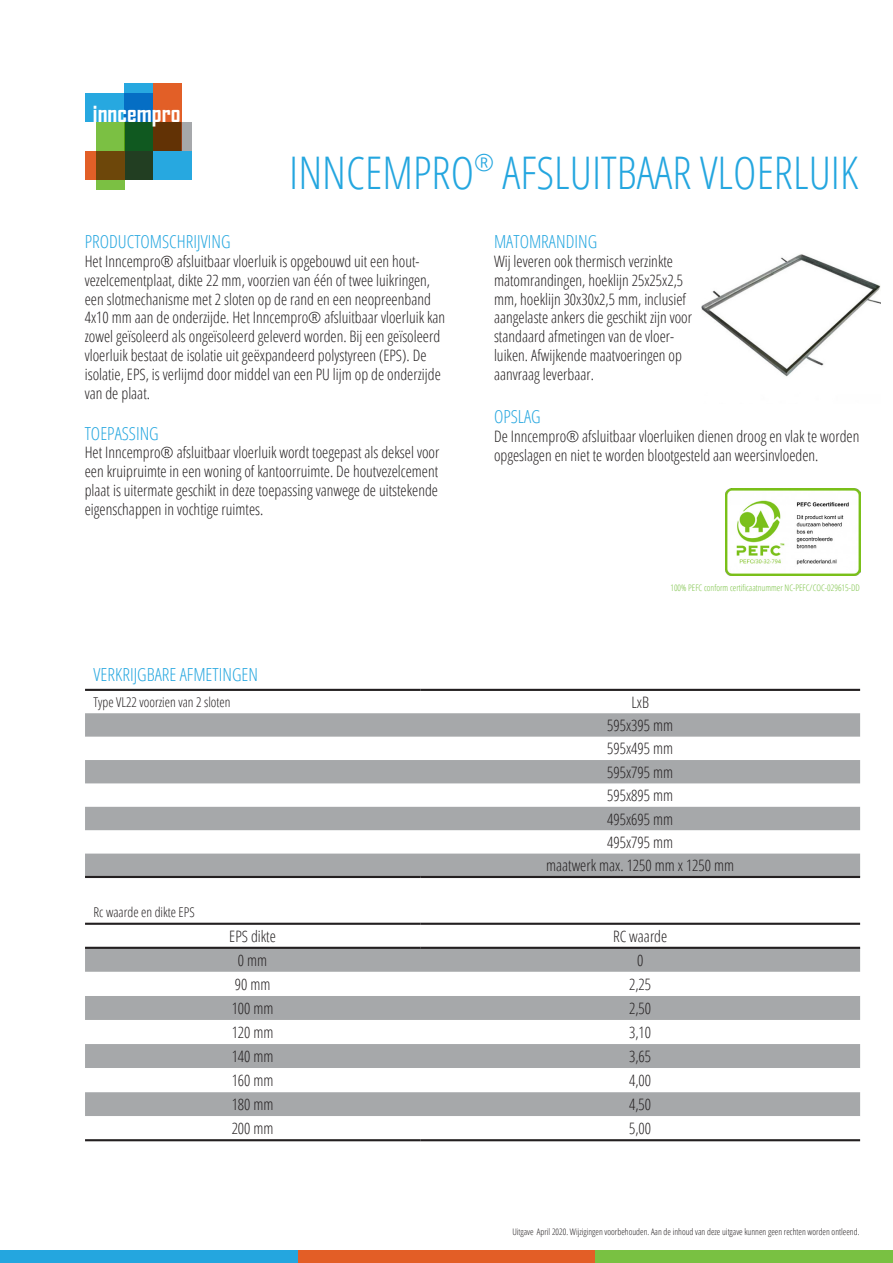
<style>
.page{position:relative;width:893px;height:1263px;background:#fff}
.page>*{position:absolute;margin:0;border:0;box-sizing:border-box;transform-origin:0 0}
.t1{font:300 condensed 45px "Open Sans";color:#24a6df}
.t2{font:700 24.15px "Agency FB";letter-spacing:.005em;color:#fff}
.t3{font:300 condensed 18px "Open Sans";color:#24a6df}
.t4{font:300 condensed 15.75px/18.9px "Open Sans";color:#231f20}
.t5{font:300 condensed 13.5px "Open Sans";color:#231f20}
.t6{font:300 condensed 9px "Open Sans";color:#231f20}
.t7{font:300 condensed 9px "Open Sans";color:#79c142}
</style>
<div class="page">
<div style="left:85px;top:93px;width:68px;height:29px;background:#27a8e0"></div>
<svg style="left:125px;top:83px;width:28px;height:39px"></svg>
<div style="left:153px;top:83px;width:28px;height:68px;background:#e25f27"></div>
<div style="left:97px;top:122px;width:28px;height:67px;background:#7bc043"></div>
<div style="left:125px;top:151px;width:66px;height:28px;background:#27a8e0"></div>
<svg style="left:125px;top:122px;width:66px;height:29px;background:#495227"></svg>
<svg style="left:85px;top:151px;width:68px;height:28px;background:#614718"></svg>
<div style="left:0;top:1250px;width:298px;height:13px;background:#24a6df"></div>
<div style="left:298px;top:1250px;width:297px;height:13px;background:#e35e26"></div>
<div style="left:595px;top:1250px;width:298px;height:13px;background:#79c142"></div>
<img style="left:726px;top:489px;width:135px;height:86px">
<img style="left:702px;top:254px;width:178px;height:123px">
<svg style="left:85px;top:713px;width:775px;height:24px;background:#a8aaac"></svg>
<svg style="left:85px;top:760px;width:775px;height:163px"></svg>
<svg style="left:85px;top:946px;width:775px;height:170px;fill:#a6a8aa"></svg>
<hr style="left:85px;top:689px;width:335px;height:2px;background:#231f20">
<hr style="left:420px;top:689px;width:440px;height:2px;background:#231f20">
<hr style="left:85px;top:876px;width:335px;height:2px;background:#231f20">
<hr style="left:420px;top:876px;width:440px;height:2px;background:#231f20">
<hr style="left:85px;top:923px;width:335px;height:2px;background:#231f20">
<hr style="left:420px;top:923px;width:440px;height:2px;background:#231f20">
<hr style="left:85px;top:947px;width:335px;height:2px;background:#231f20">
<hr style="left:420px;top:947px;width:440px;height:2px;background:#231f20">
<hr style="left:85px;top:1139px;width:335px;height:2px;background:#231f20">
<hr style="left:420px;top:1139px;width:440px;height:2px;background:#231f20">
<p class="t2" style="left:93px;top:98px;width:89px">inncempro</p>
<p class="t1" style="left:289px;top:143px;width:571px">INNCEMPRO<sup>®</sup> AFSLUITBAAR VLOERLUIK</p>
<p class="t3" style="left:85px;top:229px;width:147px">PRODUCTOMSCHRIJVING</p>
<p class="t4" style="left:85px;top:251px;width:362px">Het Inncempro® afsluitbaar vloerluik is opgebouwd uit een hout&shy;vezelcementplaat, dikte 22 mm, voorzien van één of twee luikringen, een slotmechanisme met 2 sloten op de rand en een neopreenband 4x10 mm aan de onderzijde. Het Inncempro® afsluitbaar vloerluik kan zowel geïsoleerd als ongeïsoleerd geleverd worden. Bij een geïsoleerd vloerluik bestaat de isolatie uit geëxpandeerd polystyreen (EPS). De isolatie, EPS, is verlijmd door middel van een PU lijm op de onderzijde van de plaat.</p>
<p class="t3" style="left:85px;top:421px;width:75px">TOEPASSING</p>
<p class="t4" style="left:85px;top:443px;width:356px">Het Inncempro® afsluitbaar vloerluik wordt toegepast als deksel voor een kruipruimte in een woning of kantoorruimte. De houtvezelcement</p>
<p class="t4" style="left:85px;top:481px;width:355px">plaat is uitermate geschikt in deze toepassing vanwege de uitstekende eigenschappen in vochtige ruimtes.</p>
<p class="t3" style="left:494px;top:229px;width:105px">MATOMRANDING</p>
<p class="t4" style="left:494px;top:251px;width:200px">Wij leveren ook thermisch verzinkte matomrandingen, hoeklijn 25x25x2,5 mm, hoeklijn 30x30x2,5 mm, inclusief aangelaste ankers die geschikt zijn voor standaard afmetingen van de vloer&shy;luiken. Afwijkende maatvoeringen op aanvraag leverbaar.</p>
<p class="t3" style="left:494px;top:405px;width:48px">OPSLAG</p>
<p class="t4" style="left:494px;top:427px;width:367px">De Inncempro® afsluitbaar vloerluiken dienen droog en vlak te worden</p>
<p class="t4" style="left:494px;top:445px;width:326px">opgeslagen en niet te worden blootgesteld aan weersinvloeden.</p>
<p class="t7" style="left:670px;top:582px;width:191px">100% PEFC conform certificaatnummer NC-PEFC/COC-029615-DD</p>
<p class="t3" style="left:94px;top:662px;width:166px">VERKRIJGBARE AFMETINGEN</p>
<p class="t5" style="left:94px;top:693px;width:138px">Type VL22 voorzien van 2 sloten</p>
<p class="t4" style="left:631px;top:692px;width:19px">LxB</p>
<p class="t4" style="left:607px;top:715px;width:67px">595x395 mm</p>
<p class="t4" style="left:607px;top:739px;width:67px">595x495 mm</p>
<p class="t4" style="left:607px;top:762px;width:67px">595x795 mm</p>
<p class="t4" style="left:607px;top:785px;width:67px">595x895 mm</p>
<p class="t4" style="left:607px;top:809px;width:67px">495x695 mm</p>
<p class="t4" style="left:607px;top:832px;width:67px">495x795 mm</p>
<p class="t4" style="left:546px;top:856px;width:190px">maatwerk max. 1250 mm x 1250 mm</p>
<p class="t5" style="left:94px;top:903px;width:103px">Rc waarde en dikte EPS</p>
<p class="t4" style="left:229px;top:926px;width:48px">EPS dikte</p>
<p class="t4" style="left:613px;top:926px;width:56px">RC waarde</p>
<p class="t4" style="left:238px;top:950px;width:31px">0 mm</p>
<p class="t4" style="left:637px;top:950px;width:8px">0</p>
<p class="t4" style="left:235px;top:974px;width:37px">90 mm</p>
<p class="t4" style="left:629px;top:974px;width:24px">2,25</p>
<p class="t4" style="left:232px;top:998px;width:43px">100 mm</p>
<p class="t4" style="left:629px;top:998px;width:24px">2,50</p>
<p class="t4" style="left:232px;top:1022px;width:43px">120 mm</p>
<p class="t4" style="left:629px;top:1022px;width:24px">3,10</p>
<p class="t4" style="left:232px;top:1046px;width:43px">140 mm</p>
<p class="t4" style="left:629px;top:1046px;width:24px">3,65</p>
<p class="t4" style="left:232px;top:1070px;width:43px">160 mm</p>
<p class="t4" style="left:629px;top:1070px;width:24px">4,00</p>
<p class="t4" style="left:232px;top:1094px;width:43px">180 mm</p>
<p class="t4" style="left:629px;top:1094px;width:24px">4,50</p>
<p class="t4" style="left:232px;top:1118px;width:43px">200 mm</p>
<p class="t4" style="left:629px;top:1118px;width:24px">5,00</p>
<p class="t6" style="left:512px;top:1225px;width:349px">Uitgave April 2020. Wijzigingen voorbehouden. Aan de inhoud van deze uitgave kunnen geen rechten worden ontleend.</p>
</div>
